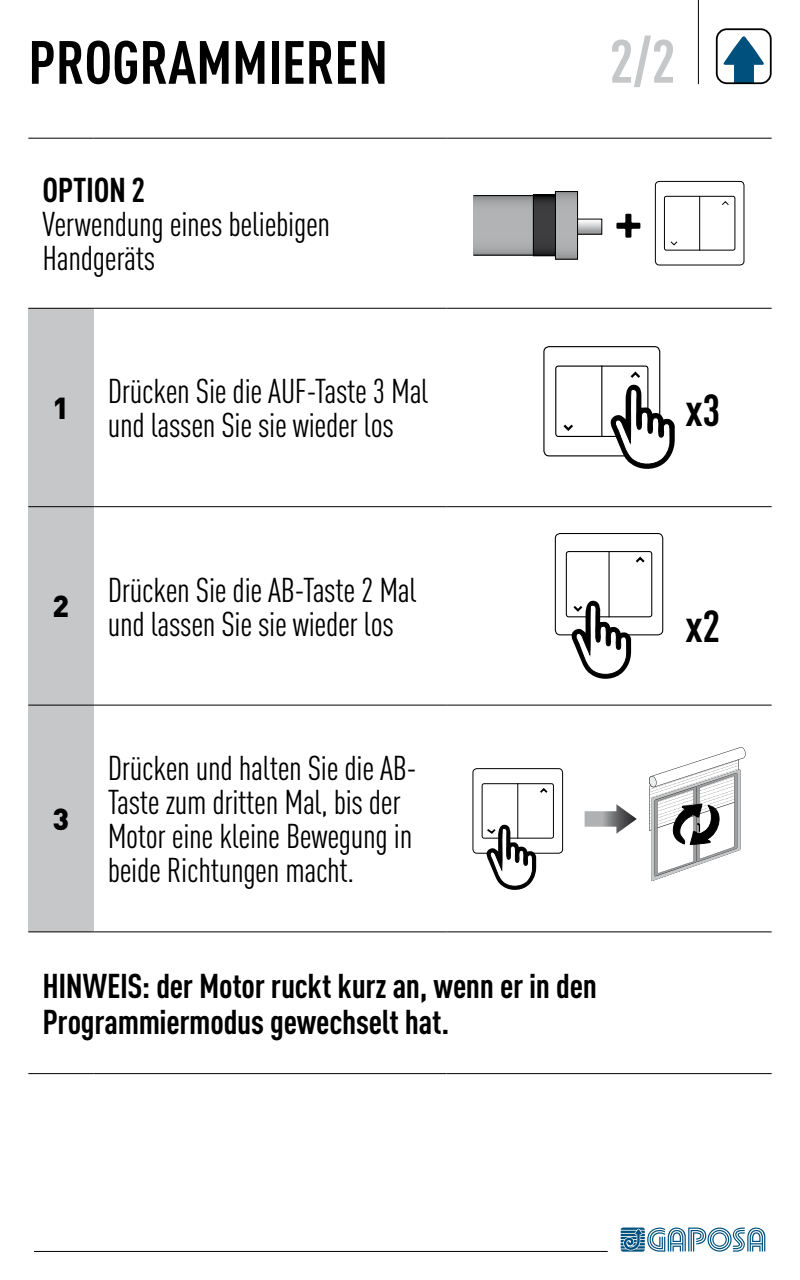
<style>
.page{position:relative;width:800px;height:1280px;background:#fff}
.page>*{position:absolute;margin:0;border:0;box-sizing:border-box;transform-origin:0 0}
.t1{font:700 condensed 60px "DIN Pro";color:#000}
.t2{font:700 condensed 60px "DIN Pro";color:#c6c7c8}
.t3{font:700 condensed 44.2px "DIN Pro";color:#000}
.t4{font:condensed 34px/34px "DIN Pro";letter-spacing:-.01em;color:#000}
.t5{font:700 condensed 34px/36px "DIN Pro";letter-spacing:-.01em;color:#000}
.t6{font:900 30px "DIN Pro";color:#000}
</style>
<div class="page">
<svg style="left:621px;top:1228px;width:144px;height:24px"></svg>
<hr style="left:34px;top:1251px;width:574px;height:1px;background:#000">
<hr style="left:698px;top:0;width:1px;height:84px;background:#000">
<div style="left:734px;top:58px;width:20px;height:25px;background:#00507d"></div>
<svg style="left:723px;top:36px;width:41px;height:29px"></svg>
<div style="left:716px;top:28px;width:56px;height:56px;border:2px solid #000;border-radius:10px"></div>
<div style="left:28px;top:308px;width:66px;height:199px;background:#c6c7c8"></div>
<div style="left:28px;top:507px;width:66px;height:198px;background:#c6c7c8"></div>
<div style="left:28px;top:705px;width:66px;height:227px;background:#c6c7c8"></div>
<hr style="left:28px;top:308px;width:66px;height:1px;background:#000">
<hr style="left:28px;top:506px;width:66px;height:1px;background:#000">
<hr style="left:28px;top:705px;width:66px;height:1px;background:#000">
<hr style="left:28px;top:932px;width:66px;height:1px;background:#000">
<hr style="left:28px;top:1073px;width:66px;height:1px;background:#000">
<hr style="left:94px;top:1073px;width:352px;height:1px;background:#000">
<hr style="left:446px;top:1073px;width:326px;height:1px;background:#000">
<hr style="left:28px;top:138px;width:66px;height:1px;background:#000">
<hr style="left:94px;top:138px;width:352px;height:1px;background:#000">
<hr style="left:446px;top:138px;width:326px;height:1px;background:#000">
<hr style="left:94px;top:308px;width:352px;height:1px;background:#000">
<hr style="left:446px;top:308px;width:326px;height:1px;background:#000">
<hr style="left:94px;top:506px;width:352px;height:1px;background:#000">
<hr style="left:446px;top:506px;width:326px;height:1px;background:#000">
<hr style="left:94px;top:705px;width:352px;height:1px;background:#000">
<hr style="left:446px;top:705px;width:326px;height:1px;background:#000">
<hr style="left:94px;top:932px;width:352px;height:1px;background:#000">
<hr style="left:446px;top:932px;width:326px;height:1px;background:#000">
<svg style="left:616px;top:214px;width:24px;height:24px"></svg>
<div style="left:655px;top:181px;width:89px;height:84px;border:1px solid #000;border-radius:4px"></div>
<div style="left:664px;top:196px;width:71px;height:55px;border:1px solid #000;border-radius:2px"></div>
<hr style="left:699px;top:196px;width:1px;height:55px;background:#000">
<svg style="left:670px;top:241px;width:8px;height:5px"></svg>
<svg style="left:722px;top:201px;width:7px;height:4px"></svg>
<svg style="left:579px;top:221px;width:21px;height:11px"></svg>
<svg style="left:475px;top:197px;width:58px;height:56px;background:#abacae"></svg>
<div style="left:473px;top:195px;width:83px;height:60px;border:1px solid #000"></div>
<svg style="left:557px;top:193px;width:19px;height:65px"></svg>
<div style="left:555px;top:191px;width:23px;height:69px;border:1px solid #000"></div>
<svg style="left:535px;top:197px;width:19px;height:57px"></svg>
<div style="left:533px;top:195px;width:23px;height:61px;border:1px solid #000"></div>
<div style="left:543px;top:346px;width:117px;height:110px;border:1px solid #000;border-radius:5px"></div>
<div style="left:555px;top:366px;width:93px;height:71px;border:1px solid #000;border-radius:3px"></div>
<hr style="left:601px;top:366px;width:1px;height:71px;background:#000">
<svg style="left:563px;top:424px;width:10px;height:7px"></svg>
<svg style="left:608px;top:370px;width:67px;height:99px"></svg>
<div style="left:555px;top:533px;width:108px;height:102px;border:1px solid #000;border-radius:5px"></div>
<div style="left:566px;top:551px;width:86px;height:66px;border:1px solid #000;border-radius:2px"></div>
<hr style="left:609px;top:551px;width:1px;height:66px;background:#000">
<svg style="left:635px;top:556px;width:10px;height:7px"></svg>
<svg style="left:569px;top:601px;width:62px;height:78px"></svg>
<svg style="left:585px;top:804px;width:52px;height:30px"></svg>
<svg style="left:649px;top:747px;width:97px;height:134px"></svg>
<div style="left:473px;top:768px;width:90px;height:86px;border:1px solid #000;border-radius:4px"></div>
<div style="left:482px;top:783px;width:72px;height:56px;border:1px solid #000;border-radius:2px"></div>
<hr style="left:517px;top:783px;width:1px;height:56px;background:#000">
<svg style="left:540px;top:788px;width:8px;height:5px"></svg>
<svg style="left:484px;top:825px;width:52px;height:65px"></svg>
<h1 class="t1" style="left:28px;top:26px;width:361px">PROGRAMMIEREN</h1>
<h1 class="t2" style="left:609px;top:25px;width:67px">2/2</h1>
<p class="t5" style="left:43px;top:172px;width:104px">OPTION 2</p>
<p class="t4" style="left:43px;top:207px;width:289px">Verwendung eines beliebigen<br>Handgeräts</p>
<p class="t6" style="left:53px;top:388px;width:18px">1</p>
<p class="t4" style="left:108px;top:374px;width:322px">Drücken Sie die AUF-Taste 3 Mal und lassen Sie sie wieder los</p>
<h2 class="t3" style="left:686px;top:384px;width:36px">x3</h2>
<p class="t6" style="left:53px;top:586px;width:18px">2</p>
<p class="t4" style="left:108px;top:573px;width:311px">Drücken Sie die AB-Taste 2 Mal und lassen Sie sie wieder los</p>
<p class="t6" style="left:53px;top:799px;width:18px">3</p>
<p class="t4" style="left:108px;top:751px;width:311px">Drücken und halten Sie die AB-<br>Taste zum dritten Mal, bis der<br>Motor eine kleine Bewegung in beide Richtungen macht.</p>
<p class="t5" style="left:43px;top:967px;width:556px">HINWEIS: der Motor ruckt kurz an, wenn er in den<br>Programmiermodus gewechselt hat.</p>
<h2 class="t3" style="left:686px;top:599px;width:36px">x2</h2>
</div>
